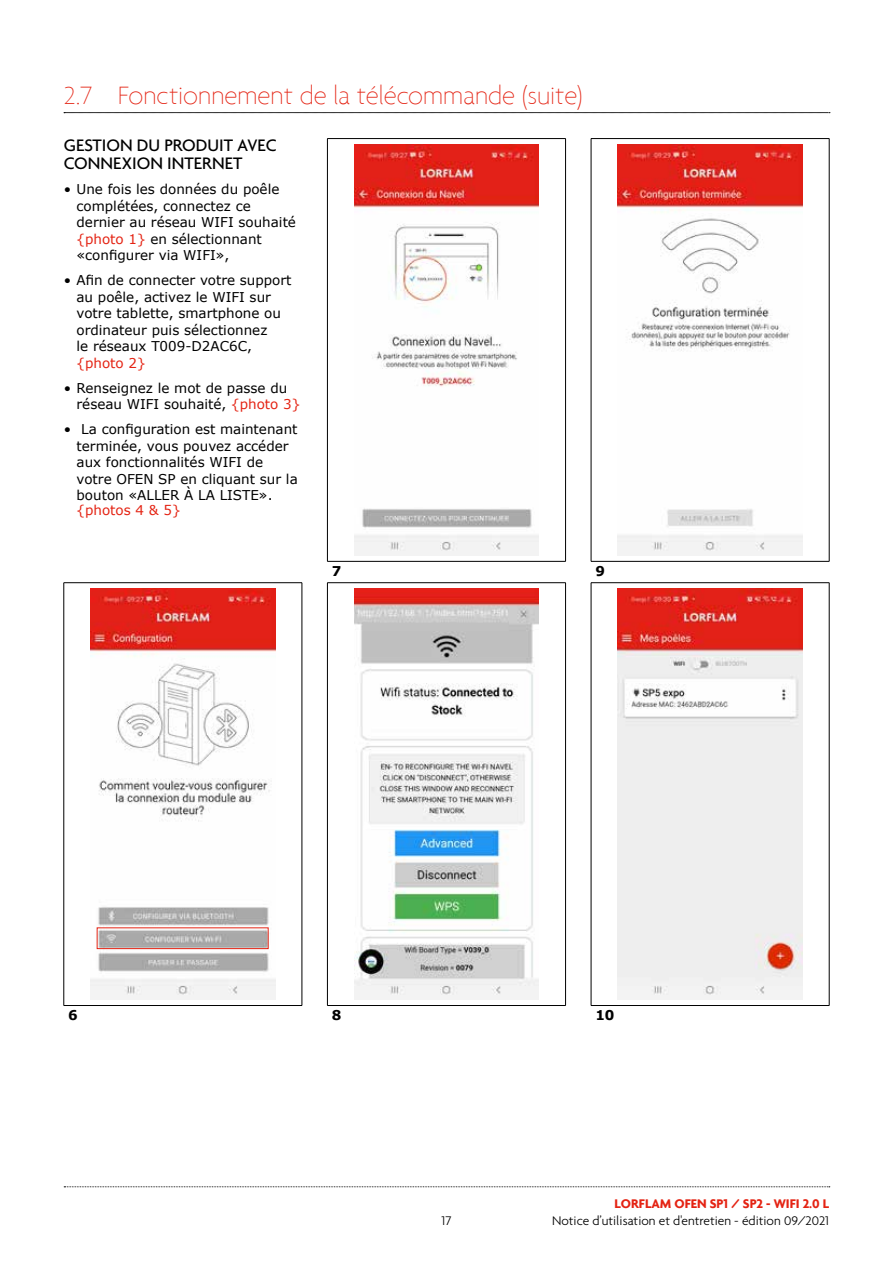
<style>
.page{position:relative;width:893px;height:1263px;background:#fff}
.page>*{position:absolute;margin:0;border:0;box-sizing:border-box;transform-origin:0 0}
.t1{font:100 27px "Agenda";color:#e42313}
.t2{font:500 18px/18px "Agenda";color:#000}
.t3{font:13.5px/16.5px "Verdana";color:#000}
.t4{font:300 13.5px "Agenda";color:#000}
.t5{font:700 13.5px "Agenda";color:#e42313}
.t6{font:13.5px "Verdana";color:#e42313}
.t7{font:700 13.5px "Verdana";color:#000}
.s1{color:#e42313}
</style>
<div class="page">
<hr style="left:327px;top:138px;width:239px;height:1px;background:#000">
<hr style="left:327px;top:139px;width:1px;height:422px;background:#000">
<hr style="left:565px;top:139px;width:1px;height:422px;background:#000">
<hr style="left:591px;top:138px;width:238px;height:1px;background:#000">
<hr style="left:591px;top:139px;width:1px;height:422px;background:#000">
<hr style="left:829px;top:139px;width:1px;height:422px;background:#000">
<hr style="left:327px;top:561px;width:239px;height:1px;background:#000">
<hr style="left:591px;top:561px;width:238px;height:1px;background:#000">
<hr style="left:64px;top:582px;width:238px;height:1px;background:#000">
<hr style="left:64px;top:583px;width:1px;height:422px;background:#000">
<hr style="left:302px;top:583px;width:1px;height:422px;background:#000">
<hr style="left:327px;top:582px;width:239px;height:1px;background:#000">
<hr style="left:327px;top:583px;width:1px;height:422px;background:#000">
<hr style="left:565px;top:583px;width:1px;height:422px;background:#000">
<hr style="left:591px;top:582px;width:238px;height:1px;background:#000">
<hr style="left:591px;top:583px;width:1px;height:422px;background:#000">
<hr style="left:829px;top:583px;width:1px;height:422px;background:#000">
<hr style="left:64px;top:1005px;width:238px;height:1px;background:#000">
<hr style="left:327px;top:1005px;width:239px;height:1px;background:#000">
<hr style="left:591px;top:1005px;width:238px;height:1px;background:#000">
<img style="left:354px;top:145px;width:185px;height:410px">
<img style="left:618px;top:145px;width:184px;height:410px">
<img style="left:91px;top:589px;width:184px;height:410px">
<img style="left:354px;top:589px;width:185px;height:410px">
<img style="left:618px;top:589px;width:184px;height:410px">
<div style="left:97px;top:927px;width:172px;height:22px;border:1px solid #e42313"></div>
<svg style="left:64px;top:112px;width:766px;height:1px"></svg>
<svg style="left:64px;top:1186px;width:766px;height:1px"></svg>
<h1 class="t1" style="left:64px;top:80px;width:520px">2.7 Fonctionnement de la télécommande (suite)</h1>
<h2 class="t2" style="left:64px;top:136px;width:214px">GESTION DU PRODUIT AVEC<br>CONNEXION INTERNET</h2>
<p class="t3" style="left:77px;top:181px;width:221px;text-indent:-13px">• Une fois les données du poêle complétées, connectez ce dernier au réseau WIFI souhaité <span class="s1">{photo 1}</span> en sélectionnant «configurer via WIFI»,</p>
<p class="t3" style="left:77px;top:272px;width:217px;text-indent:-13px">• Afin de connecter votre support au poêle, activez le WIFI sur votre tablette, smartphone ou ordinateur puis sélectionnez<br>le réseaux T009-D2AC6C,</p>
<p class="t6" style="left:77px;top:353px;width:71px">{photo 2}</p>
<p class="t3" style="left:77px;top:379px;width:225px;text-indent:-13px">• Renseignez le mot de passe du réseau WIFI souhaité, <span class="s1">{photo 3}</span></p>
<p class="t3" style="left:77px;top:421px;width:223px;text-indent:-13px">• La configuration est maintenant terminée, vous pouvez accéder aux fonctionnalités WIFI de votre OFEN SP en cliquant sur la bouton «ALLER À LA LISTE».</p>
<p class="t6" style="left:77px;top:501px;width:106px">{photos 4 &amp; 5}</p>
<p class="t7" style="left:332px;top:561px;width:11px">7</p>
<p class="t7" style="left:595px;top:561px;width:11px">9</p>
<p class="t7" style="left:68px;top:1005px;width:11px">6</p>
<p class="t7" style="left:332px;top:1005px;width:11px">8</p>
<p class="t7" style="left:595px;top:1005px;width:21px">10</p>
<p class="t4" style="left:442px;top:1212px;width:11px">17</p>
<p class="t5" style="left:614px;top:1196px;width:216px">LORFLAM OFEN SP1 / SP2 - WIFI 2.0 L</p>
<p class="t4" style="left:552px;top:1212px;width:279px">Notice d’utilisation et d'entretien - édition 09/2021</p>
</div>
